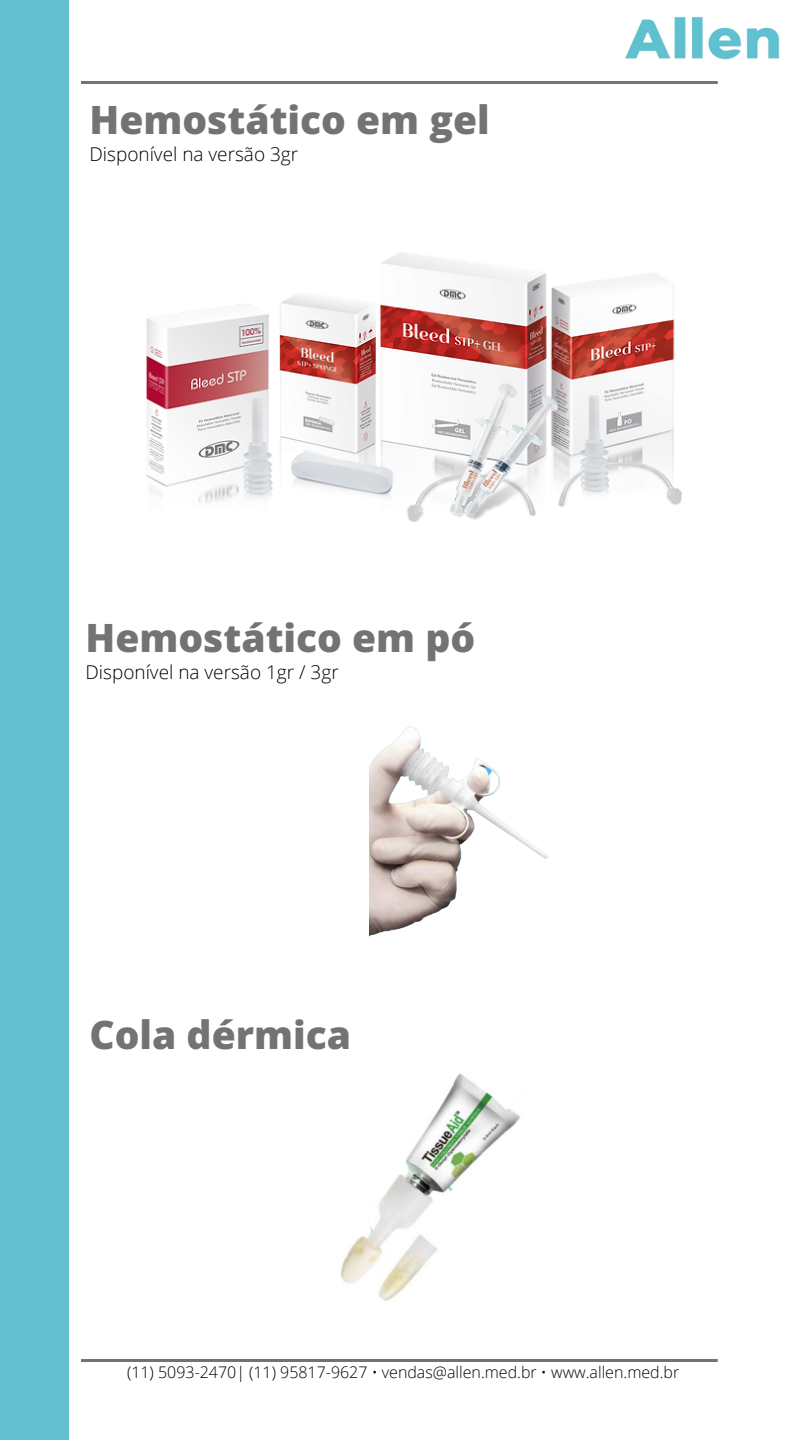
<style>
.page{position:relative;width:810px;height:1440px;background:#fff}
.page>*{position:absolute;margin:0;border:0;box-sizing:border-box;transform-origin:0 0}
.t1{font:800 39px "Open Sans";color:#737373}
.t2{font:300 19px "Open Sans";color:#000}
.t3{font:300 16px "Open Sans";color:#000}
</style>
<div class="page">
<hr style="left:81px;top:81px;width:637px;height:3px;background:#737373">
<hr style="left:81px;top:1359px;width:637px;height:3px;background:#737373">
<img style="left:369px;top:726px;width:180px;height:211px">
<img style="left:374px;top:1101px;width:70px;height:200px">
<img style="left:146px;top:253px;width:536px;height:269px">
<div style="left:0;top:0;width:68px;height:1440px;background:#63c0ce"></div>
<img style="left:625px;top:16px;width:155px;height:68px">
<svg style="left:445px;top:930px;width:104px;height:7px"></svg>
<img style="left:444px;top:1073px;width:76px;height:120px">
<svg style="left:340px;top:1227px;width:34px;height:57px"></svg>
<p class="t1" style="left:89px;top:93px;width:402px">Hemostático em gel</p>
<h2 class="t2" style="left:89px;top:141px;width:210px">Disponível na versão 3gr</h2>
<p class="t1" style="left:86px;top:611px;width:391px">Hemostático em pó</p>
<p class="t2" style="left:86px;top:659px;width:255px">Disponível na versão 1gr / 3gr</p>
<h1 class="t1" style="left:89px;top:1008px;width:263px">Cola dérmica</h1>
<h1 class="t3" style="left:127px;top:1361px;width:554px">(11) 5093-2470| (11) 95817-9627 • vendas@allen.med.br • www.allen.med.br</h1>
</div>
